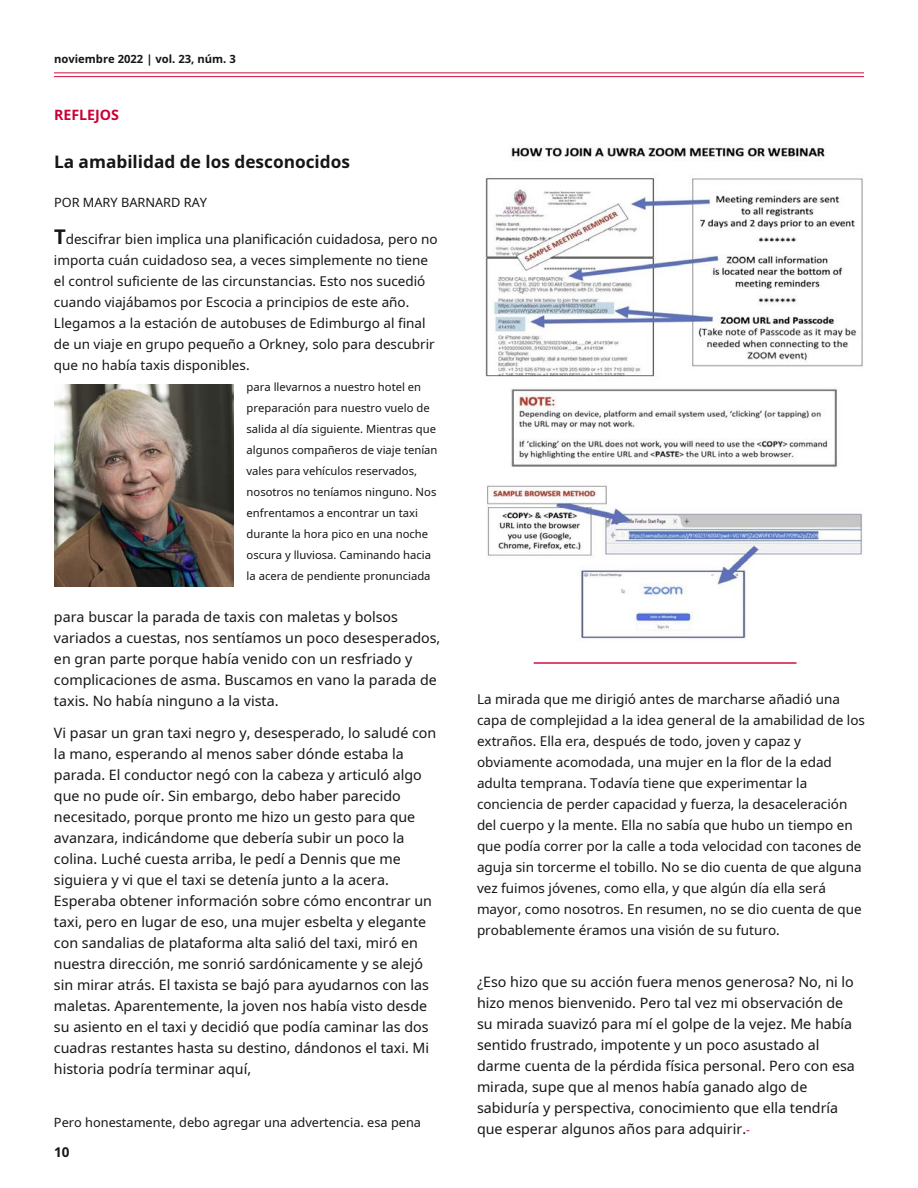
<style>
.page{position:relative;width:918px;height:1188px;background:#fff}
.page>*{position:absolute;margin:0;border:0;box-sizing:border-box;transform-origin:0 0}
.t1{font:700 17.25px "Noto Sans";color:#171615}
.t2{font:14.25px/21px "Noto Sans";color:#171615}
.t3{font:700 14.25px "Noto Sans";color:#ca0036}
.t4{font:13.5px/21px "Noto Sans";color:#171615}
.t5{font:700 13.5px "Noto Sans";color:#171615}
.t6{font:12.75px "Noto Sans";color:#171615}
.t7{font:11.25px/21px "Noto Sans";color:#171615}
.t8{font:700 11.25px "Noto Sans";color:#171615}
.s1{font-weight:700;font-size:20.25px}
.s2{font-size:12px;color:#ca0036}
</style>
<div class="page">
<hr style="left:54px;top:72px;width:810px;height:1px;background:#cd1141">
<hr style="left:54px;top:76px;width:810px;height:1px;background:#cd1141">
<img style="left:54px;top:384px;width:180px;height:202px">
<img style="left:485px;top:145px;width:378px;height:494px">
<hr style="left:534px;top:662px;width:262px;height:2px;background:#cd1141">
<p class="t8" style="left:54px;top:51px;width:183px">noviembre 2022 | vol. 23, núm. 3</p>
<p class="t3" style="left:54px;top:105px;width:67px">REFLEJOS</p>
<p class="t1" style="left:54px;top:149px;width:298px">La amabilidad de los desconocidos</p>
<p class="t6" style="left:54px;top:193px;width:155px">POR MARY BARNARD RAY</p>
<p class="t4" style="left:54px;top:229px;width:385px"><span class="s1">T</span>descifrar bien implica una planificación cuidadosa, pero no importa cuán cuidadoso sea, a veces simplemente no tiene el control suficiente de las circunstancias. Esto nos sucedió cuando viajábamos por Escocia a principios de este año.<br>Llegamos a la estación de autobuses de Edimburgo al final de un viaje en grupo pequeño a Orkney, solo para descubrir que no había taxis disponibles.</p>
<p class="t7" style="left:247px;top:377px;width:192px">para llevarnos a nuestro hotel en preparación para nuestro vuelo de salida al día siguiente. Mientras que algunos compañeros de viaje tenían vales para vehículos reservados, nosotros no teníamos ninguno. Nos enfrentamos a encontrar un taxi durante la hora pico en una noche oscura y lluviosa. Caminando hacia la acera de pendiente pronunciada</p>
<p class="t2" style="left:54px;top:606px;width:388px">para buscar la parada de taxis con maletas y bolsos variados a cuestas, nos sentíamos un poco desesperados, en gran parte porque había venido con un resfriado y complicaciones de asma. Buscamos en vano la parada de taxis. No había ninguno a la vista.</p>
<p class="t2" style="left:54px;top:722px;width:384px">Vi pasar un gran taxi negro y, desesperado, lo saludé con la mano, esperando al menos saber dónde estaba la parada. El conductor negó con la cabeza y articuló algo que no pude oír. Sin embargo, debo haber parecido necesitado, porque pronto me hizo un gesto para que avanzara, indicándome que debería subir un poco la colina. Luché cuesta arriba, le pedí a Dennis que me siguiera y vi que el taxi se detenía junto a la acera.<br>Esperaba obtener información sobre cómo encontrar un taxi, pero en lugar de eso, una mujer esbelta y elegante con sandalias de plataforma alta salió del taxi, miró en nuestra dirección, me sonrió sardónicamente y se alejó sin mirar atrás. El taxista se bajó para ayudarnos con las maletas. Aparentemente, la joven nos había visto desde su asiento en el taxi y decidió que podía caminar las dos cuadras restantes hasta su destino, dándonos el taxi. Mi historia podría terminar aquí,</p>
<p class="t6" style="left:54px;top:1113px;width:369px">Pero honestamente, debo agregar una advertencia. esa pena</p>
<p class="t5" style="left:54px;top:1142px;width:17px">10</p>
<p class="t4" style="left:477px;top:688px;width:390px">La mirada que me dirigió antes de marcharse añadió una capa de complejidad a la idea general de la amabilidad de los extraños. Ella era, después de todo, joven y capaz y obviamente acomodada, una mujer en la flor de la edad adulta temprana. Todavía tiene que experimentar la conciencia de perder capacidad y fuerza, la desaceleración del cuerpo y la mente. Ella no sabía que hubo un tiempo en que podía correr por la calle a toda velocidad con tacones de aguja sin torcerme el tobillo. No se dio cuenta de que alguna vez fuimos jóvenes, como ella, y que algún día ella será mayor, como nosotros. En resumen, no se dio cuenta de que probablemente éramos una visión de su futuro.</p>
<p class="t2" style="left:477px;top:971px;width:379px">¿Eso hizo que su acción fuera menos generosa? No, ni lo hizo menos bienvenido. Pero tal vez mi observación de su mirada suavizó para mí el golpe de la vejez. Me había sentido frustrado, impotente y un poco asustado al darme cuenta de la pérdida física personal. Pero con esa mirada, supe que al menos había ganado algo de sabiduría y perspectiva, conocimiento que ella tendría que esperar algunos años para adquirir.<span class="s2">-</span></p>
</div>
